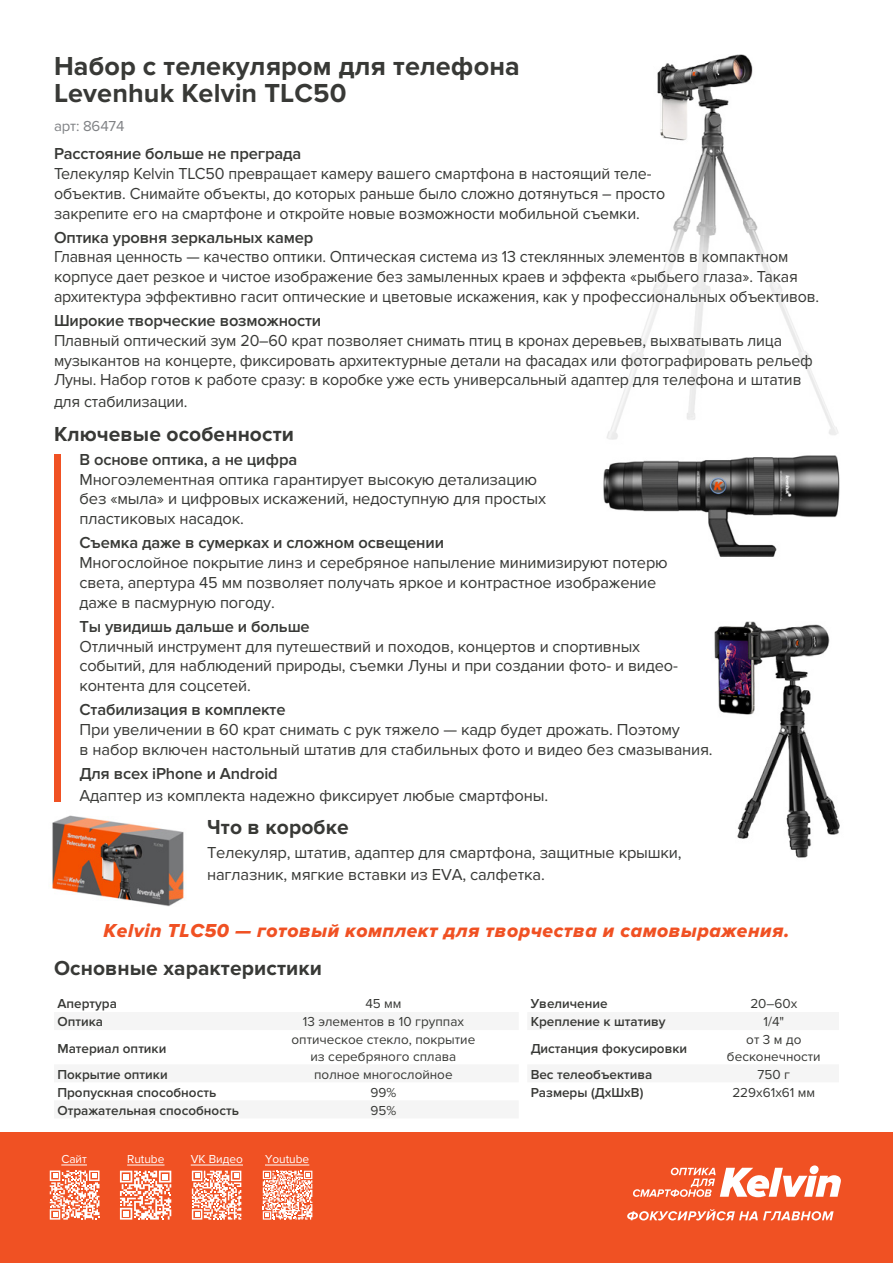
<style>
.page{position:relative;width:893px;height:1263px;background:#fff}
.page>*{position:absolute;margin:0;border:0;box-sizing:border-box;transform-origin:0 0}
.text{font:700 27px/27px "Proxima Nova";letter-spacing:.005em;color:#383936}
.text-2{font:700 21px "Proxima Nova";letter-spacing:.005em;color:#383936}
.text-3{font:19.5px "Proxima Nova Extrabld It";letter-spacing:.025em;color:#f05123}
.text-4{font:16.5px/19.8px "Proxima Nova";letter-spacing:-.01em;color:#383936}
.text-5{font:600 16.5px "Proxima Nova";letter-spacing:-.01em;color:#383936}
.text-6{font:15px "Proxima Nova";letter-spacing:-.01em;color:#808285}
.Текст_табл{font:600 13.5px "Proxima Nova";color:#383936}
.Текст_табл-2{font:13.5px/16.2px "Proxima Nova";color:#383936;text-align:center}
.text-7{font:12px "Proxima Nova";color:#fff}
</style>
<div class="page">
<div style="left:0;top:1132px;width:893px;height:131px;background:#f05123"></div>
<svg style="left:263px;top:1171px;width:49px;height:48px"></svg>
<svg style="left:192px;top:1171px;width:49px;height:48px"></svg>
<svg style="left:120px;top:1171px;width:51px;height:48px"></svg>
<svg style="left:50px;top:1165px;width:50px;height:54px"></svg>
<hr style="left:127px;top:1165px;width:37px;height:1px;background:#fff">
<hr style="left:191px;top:1165px;width:52px;height:1px;background:#fff">
<hr style="left:265px;top:1165px;width:44px;height:1px;background:#fff">
<svg style="left:627px;top:1209px;width:207px;height:11px"></svg>
<svg style="left:633px;top:1165px;width:208px;height:32px"></svg>
<img style="left:714px;top:621px;width:126px;height:237px">
<img style="left:52px;top:815px;width:132px;height:92px">
<img style="left:657px;top:54px;width:96px;height:62px">
<img style="left:603px;top:455px;width:237px;height:102px">
<div style="left:54px;top:454px;width:6px;height:347px;background:#f05123"></div>
<p class="text" style="left:54px;top:53px;width:467px">Набор с телекуляром для телефона<br>Levenhuk Kelvin TLC50</p>
<p class="text-6" style="left:54px;top:117px;width:72px">арт: 86474</p>
<p class="text-5" style="left:54px;top:144px;width:249px">Расстояние больше не преграда</p>
<p class="text-4" style="left:54px;top:164px;width:613px">Телекуляр Kelvin TLC50 превращает камеру вашего смартфона в настоящий теле&shy;объектив. Снимайте объекты, до которых раньше было сложно дотянуться – просто закрепите его на смартфоне и откройте новые возможности мобильной съемки.</p>
<p class="text-5" style="left:54px;top:228px;width:261px">Оптика уровня зеркальных камер</p>
<p class="text-4" style="left:54px;top:247px;width:767px">Главная ценность — качество оптики. Оптическая система из 13 стеклянных элементов в компактном корпусе дает резкое и чистое изображение без замыленных краев и эффекта «рыбьего глаза». Такая архитектура эффективно гасит оптические и цветовые искажения, как у профессиональных объективов.</p>
<p class="text-5" style="left:54px;top:311px;width:269px">Широкие творческие возможности</p>
<p class="text-4" style="left:54px;top:331px;width:760px">Плавный оптический зум 20–60 крат позволяет снимать птиц в кронах деревьев, выхватывать лица музыкантов на концерте, фиксировать архитектурные детали на фасадах или фотографировать рельеф<br>Луны. Набор готов к работе сразу: в коробке уже есть универсальный адаптер для телефона и штатив</p>
<p class="text-4" style="left:54px;top:392px;width:135px">для стабилизации.</p>
<p class="text-2" style="left:54px;top:422px;width:242px">Ключевые особенности</p>
<p class="text-5" style="left:80px;top:450px;width:219px">В основе оптика, а не цифра</p>
<p class="text-4" style="left:80px;top:469px;width:468px">Многоэлементная оптика гарантирует высокую детализацию без «мыла» и цифровых искажений, недоступную для простых пластиковых насадок.</p>
<p class="text-5" style="left:80px;top:533px;width:366px">Съемка даже в сумерках и сложном освещении</p>
<p class="text-4" style="left:80px;top:553px;width:590px">Многослойное покрытие линз и серебряное напыление минимизируют потерю света, апертура 45 мм позволяет получать яркое и контрастное изображение даже в пасмурную погоду.</p>
<p class="text-5" style="left:80px;top:617px;width:232px">Ты увидишь дальше и больше</p>
<p class="text-4" style="left:80px;top:636px;width:600px">Отличный инструмент для путешествий и походов, концертов и спортивных событий, для наблюдений природы, съемки Луны и при создании фото- и видео&shy;контента для соцсетей.</p>
<p class="text-5" style="left:80px;top:700px;width:208px">Стабилизация в комплекте</p>
<p class="text-4" style="left:80px;top:720px;width:635px">При увеличении в 60 крат снимать с рук тяжело — кадр будет дрожать. Поэтому<br>в набор включен настольный штатив для стабильных фото и видео без смазывания.</p>
<p class="text-5" style="left:80px;top:764px;width:200px">Для всех iPhone и Android</p>
<p class="text-4" style="left:80px;top:785px;width:470px">Адаптер из комплекта надежно фиксирует любые смартфоны.</p>
<p class="text-2" style="left:207px;top:815px;width:143px">Что в коробке</p>
<p class="text-4" style="left:207px;top:842px;width:476px;line-height:21.6px">Телекуляр, штатив, адаптер для смартфона, защитные крышки, наглазник, мягкие вставки из EVA, салфетка.</p>
<p class="text-3" style="left:104px;top:920px;width:687px">Kelvin TLC50 — готовый комплект для творчества и самовыражения.</p>
<p class="text-2" style="left:54px;top:956px;width:269px">Основные характеристики</p>
<p class="Текст_табл" style="left:57px;top:996px;width:61px">Апертура</p>
<p class="Текст_табл-2" style="left:365px;top:996px;width:38px">45 мм</p>
<p class="Текст_табл" style="left:531px;top:996px;width:78px">Увеличение</p>
<p class="Текст_табл-2" style="left:750px;top:996px;width:49px">20–60x</p>
<p class="Текст_табл" style="left:57px;top:1014px;width:47px">Оптика</p>
<p class="Текст_табл-2" style="left:303px;top:1014px;width:163px">13 элементов в 10 группах</p>
<p class="Текст_табл" style="left:531px;top:1014px;width:136px">Крепление к штативу</p>
<p class="Текст_табл-2" style="left:763px;top:1014px;width:22px">1/4"</p>
<p class="Текст_табл" style="left:57px;top:1040px;width:110px">Материал оптики</p>
<p class="Текст_табл-2" style="left:292px;top:1032px;width:185px">оптическое стекло, покрытие из серебряного сплава</p>
<p class="Текст_табл" style="left:531px;top:1040px;width:158px">Дистанция фокусировки</p>
<p class="Текст_табл-2" style="left:727px;top:1032px;width:95px">от 3 м до бесконечности</p>
<p class="Текст_табл" style="left:57px;top:1066px;width:112px">Покрытие оптики</p>
<p class="Текст_табл-2" style="left:314px;top:1066px;width:140px">полное многослойное</p>
<p class="Текст_табл" style="left:531px;top:1066px;width:123px">Вес телеобъектива</p>
<p class="Текст_табл-2" style="left:758px;top:1066px;width:34px">750 г</p>
<p class="Текст_табл" style="left:57px;top:1084px;width:160px">Пропускная способность</p>
<p class="Текст_табл-2" style="left:370px;top:1084px;width:27px">99%</p>
<p class="Текст_табл" style="left:531px;top:1084px;width:114px">Размеры (ДхШхВ)</p>
<p class="Текст_табл-2" style="left:732px;top:1084px;width:84px">229х61х61 мм</p>
<p class="Текст_табл" style="left:57px;top:1102px;width:183px">Отражательная способность</p>
<p class="Текст_табл-2" style="left:370px;top:1102px;width:27px">95%</p>
<p class="text-7" style="left:61px;top:1152px;width:27px">Сайт</p>
<p class="text-7" style="left:127px;top:1152px;width:39px">Rutube</p>
<p class="text-7" style="left:191px;top:1152px;width:54px">VK Видео</p>
<p class="text-7" style="left:265px;top:1152px;width:46px">Youtube</p>
</div>
